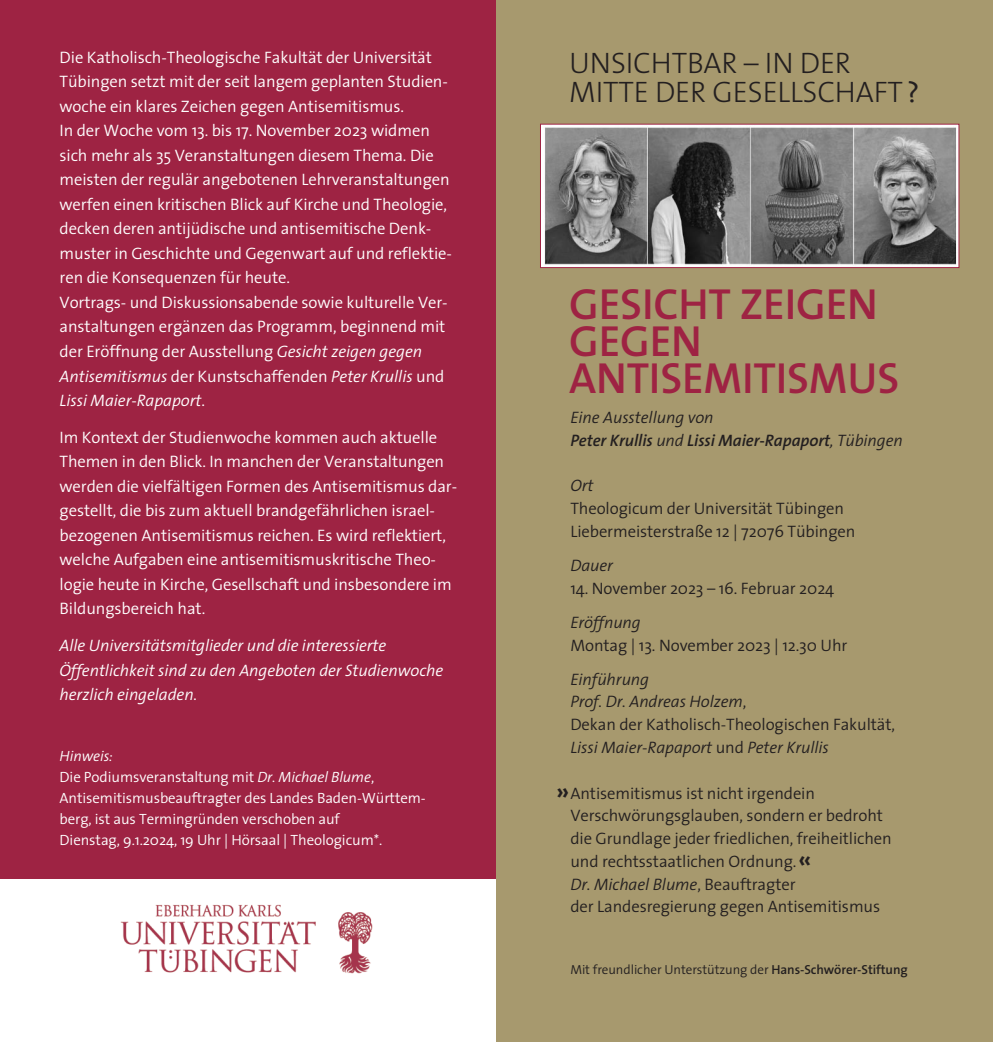
<style>
.page{position:relative;width:993px;height:1042px;background:#fff}
.page>*{position:absolute;margin:0;border:0;box-sizing:border-box;transform-origin:0 0}
.t1{font:43.75px/36.8px "The Sans Semi Bold Caps";letter-spacing:-.005em;color:#9e2343}
.t2{font:29.75px/28.3px "The Sans Light Caps";letter-spacing:-.005em;color:#231f20}
.t3{font:300 16.62px/24.5px "The Sans";letter-spacing:-.005em;color:#fff}
.t4{font:300 16.62px/22.8px "The Sans";letter-spacing:-.005em;color:#231f20}
.t5{font:italic 300 16.62px/22.8px "The Sans";letter-spacing:-.005em;color:#231f20}
.t6{font:italic 300 16.62px/24.5px "The Sans";letter-spacing:-.005em;color:#fff}
.t7{font:italic 600 16.62px/22.8px "The Sans";letter-spacing:-.005em;color:#231f20}
.t8{font:300 14.88px/21px "The Sans";letter-spacing:-.005em;color:#fff}
.t9{font:300 13.12px "The Sans";letter-spacing:-.005em;color:#231f20}
.s1{font-style:italic}
.s2{font-size:38.5px}
.s3{font-weight:300}
.s4{font-style:normal}
.s5{font-weight:700;font-size:24.5px}
.s6{font-weight:600}
</style>
<div class="page">
<div style="left:0;top:0;width:496px;height:878px;background:#9e2343"></div>
<img style="left:120px;top:904px;width:253px;height:70px">
<div style="left:496px;top:0;width:496px;height:1042px;background:#a7996e"></div>
<img style="left:542px;top:126px;width:414px;height:140px">
<div style="left:540px;top:124px;width:418px;height:144px;border:1px solid #9e2343"></div>
<p class="t3" style="left:60px;top:47px;width:394px">Die Katholisch-Theologische Fakultät der Universität Tübingen setzt mit der seit langem geplanten Studien - woche ein klares Zeichen gegen Antisemitismus.<br>In der Woche vom 13. bis 17. November 2023 widmen sich mehr als 35 Veranstaltungen diesem Thema. Die meisten der regulär ange botenen Lehrveranstaltungen werfen einen kritischen Blick auf Kirche und Theologie, decken deren antijüdische und antisemitische Denk - muster in Geschichte und Gegenwart auf und reflek tie&shy;r en die Konsequenzen für heute.<br>Vortrags- und Diskussionsabende sowie kulturelle Ver&shy;anstaltungen ergänzen das Pro gramm, beginnend mit der Eröffnung der Ausstellung <span class="s1">Gesicht zeigen gegen Antisemitismus</span> der Kunstschaffenden <span class="s1">Peter Krullis</span> und <span class="s1">Lissi Maier-Rapaport</span>.</p>
<p class="t3" style="left:60px;top:427px;width:399px">Im Kontext der Studienwoche kommen auch aktuelle Themen in den Blick. In manchen der Veranstaltungen werden die vielfältigen Formen des Antisemitismus dar - gestellt, die bis zum aktuell brandgefährlichen israel - bezogenen Antisemitismus reichen. Es wird reflektiert, welche Aufgaben eine antisemitismuskritische Theo - logie heute in Kirche, Gesellschaft und insbesondere im Bildungsbereich hat.</p>
<p class="t6" style="left:60px;top:635px;width:385px">Alle Universitätsmitglieder und die interessierte<br>Öffentlichkeit sind zu den Angeboten der Studienwoche herzlich eingeladen.</p>
<p class="t8" style="left:60px;top:747px;width:367px"><span class="s1">Hinweis:<br></span>Die Podiumsveranstaltung mit <span class="s1">Dr. Michael Blume</span>, Antisemitismusbeauftragter des Landes Baden-Württem&shy;berg, ist aus Termin gründen verschoben auf<br>Dienstag, 9.1.2024, 19 Uhr | Hörsaal | Theologicum*.</p>
<h2 class="t2" style="left:569px;top:55px;width:351px">UNSICHTBAR – IN DER<br>MITTE DER GESELLSCHAFT<span class="s2">?</span></h2>
<h1 class="t1" style="left:569px;top:295px;width:331px">GESICHT ZEIGEN<br>GEGEN<br>ANTISEMITISMUS</h1>
<p class="t7" style="left:570px;top:405px;width:334px"><span class="s3">Eine Ausstellung von<br></span>Peter Krullis <span class="s3">und</span> Lissi Maier-Rapaport<span class="s3">, Tübingen</span></p>
<p class="t5" style="left:570px;top:476px;width:25px">Ort</p>
<p class="t4" style="left:570px;top:499px;width:286px">Theologicum der Universität Tübingen<br>Liebermeisterstraße 12 | 72076 Tübingen</p>
<p class="t5" style="left:570px;top:556px;width:44px">Dauer</p>
<p class="t4" style="left:570px;top:578px;width:265px">14. November 2023 – 16. Februar 2024</p>
<p class="t5" style="left:570px;top:612px;width:72px">Eröffnung</p>
<p class="t4" style="left:570px;top:635px;width:278px">Montag | 13. November 2023 | 12.30 Uhr</p>
<p class="t5" style="left:570px;top:669px;width:326px">Einführung<br>Prof. Dr. Andreas Holzem<span class="s4">,<br>Dekan der Katholisch-Theologischen Fakultät,<br></span>Lissi Maier-Rapaport <span class="s4">und</span> Peter Krullis</p>
<p class="t4" style="left:570px;top:783px;width:323px;text-indent:-14px"><span class="s5">»</span>Antisemitismus ist nicht irgendein Verschwörungsglauben, sondern er bedroht die Grundlage jeder friedlichen, freiheitlichen und rechtsstaatlichen Ordnung.<span class="s5">«<br></span><span class="s1">Dr. Michael Blume</span>, Beauftragter<br>der Landesregierung gegen Antisemitismus</p>
<p class="t9" style="left:570px;top:964px;width:339px">Mit freundlicher Unterstützung der <span class="s6">Hans-Schwörer-Stiftung</span></p>
</div>
